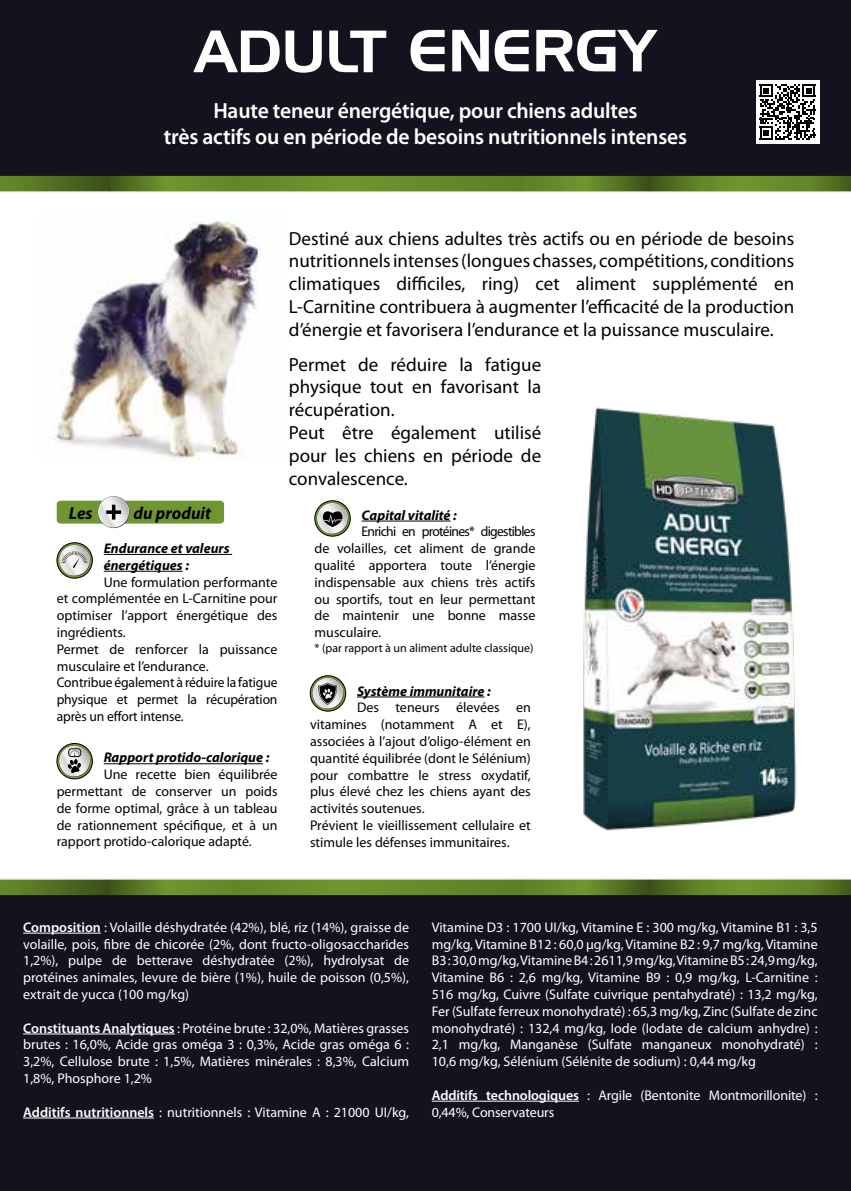
<style>
.page{position:relative;width:851px;height:1191px;background:#fff}
.page>*{position:absolute;margin:0;border:0;box-sizing:border-box;transform-origin:0 0}
.t1{font:600 22px/26.4px "Myriad Pro";letter-spacing:-.01em;color:#fff;text-align:center}
.t2{font:19px/22.8px "Myriad Pro";color:#000;text-align:justify}
.t3{font:italic 700 17.4px "Myriad Pro";color:#000}
.t4{font:14px/16.8px "Myriad Pro";color:#fff;text-align:justify}
.t5{font:14px/16.8px "Myriad Pro";color:#000;text-align:justify}
.t6{font:italic 700 14px/16.8px "Myriad Pro";color:#000}
.t7{font:12px "Myriad Pro";color:#000}
.s1{font-weight:600}
</style>
<div class="page">
<div style="left:0;top:887px;width:850px;height:304px;background:#13131f"></div>
<div style="left:0;top:0;width:850px;height:185px;background:#13131f"></div>
<img style="left:583px;top:407px;width:214px;height:424px">
<hr style="left:23px;top:932px;width:78px;height:1px;background:#fff">
<hr style="left:23px;top:1033px;width:152px;height:1px;background:#fff">
<hr style="left:23px;top:1117px;width:131px;height:1px;background:#fff">
<hr style="left:431px;top:1100px;width:147px;height:1px;background:#fff">
<img style="left:54px;top:221px;width:204px;height:239px">
<svg style="left:0;top:878px;width:850px;height:1px"></svg>
<svg style="left:649px;top:879px;width:201px;height:16px;background:#63832e"></svg>
<div style="left:0;top:879px;width:110px;height:16px;background:linear-gradient(to right,#688c2a,#3b4f19)"></div>
<svg style="left:108px;top:879px;width:541px;height:16px;background:#688931"></svg>
<svg style="left:0;top:191px;width:850px;height:2px"></svg>
<svg style="left:649px;top:176px;width:201px;height:15px;background:#5e7e26"></svg>
<svg style="left:0;top:176px;width:108px;height:15px;background:#516d21"></svg>
<svg style="left:108px;top:176px;width:541px;height:15px;background:#638528"></svg>
<svg style="left:193px;top:31px;width:86px;height:41px"></svg>
<svg style="left:285px;top:31px;width:37px;height:42px"></svg>
<svg style="left:329px;top:31px;width:57px;height:41px"></svg>
<svg style="left:410px;top:30px;width:34px;height:41px"></svg>
<svg style="left:452px;top:30px;width:36px;height:41px"></svg>
<svg style="left:494px;top:30px;width:34px;height:41px"></svg>
<svg style="left:536px;top:30px;width:121px;height:41px"></svg>
<div style="left:57px;top:500px;width:167px;height:23px;background:#6f962f"></div>
<svg style="left:98px;top:496px;width:32px;height:32px"></svg>
<svg style="left:98px;top:496px;width:31px;height:32px"></svg>
<svg style="left:98px;top:497px;width:31px;height:30px"></svg>
<hr style="left:112px;top:505px;width:3px;height:14px;background:#000">
<svg style="left:106px;top:510px;width:15px;height:4px"></svg>
<hr style="left:361px;top:521px;width:89px;height:1px;background:#000">
<svg style="left:315px;top:501px;width:35px;height:35px"></svg>
<div style="left:314px;top:500px;width:36px;height:36px;border:1px solid #000;border-radius:50%"></div>
<svg style="left:317px;top:503px;width:31px;height:31px"></svg>
<div style="left:318px;top:504px;width:29px;height:29px;background:#e7e7e7;border-radius:50%"></div>
<svg style="left:317px;top:503px;width:30px;height:30px"></svg>
<svg style="left:322px;top:508px;width:20px;height:19px"></svg>
<hr style="left:104px;top:763px;width:159px;height:1px;background:#000">
<svg style="left:57px;top:743px;width:35px;height:36px"></svg>
<div style="left:57px;top:743px;width:36px;height:36px;border:1px solid #000;border-radius:50%"></div>
<svg style="left:59px;top:745px;width:31px;height:32px"></svg>
<svg style="left:59px;top:745px;width:31px;height:31px"></svg>
<div style="left:60px;top:746px;width:29px;height:30px;background:#eaeae9;border-radius:50%"></div>
<svg style="left:60px;top:746px;width:30px;height:30px"></svg>
<div style="left:69px;top:748px;width:12px;height:9px;border:1px solid #000;border-radius:3px"></div>
<svg style="left:68px;top:750px;width:13px;height:23px"></svg>
<hr style="left:357px;top:696px;width:127px;height:1px;background:#000">
<svg style="left:310px;top:675px;width:35px;height:36px"></svg>
<div style="left:310px;top:675px;width:36px;height:36px;border:1px solid #000;border-radius:50%"></div>
<svg style="left:312px;top:677px;width:31px;height:32px"></svg>
<svg style="left:312px;top:678px;width:31px;height:31px"></svg>
<div style="left:313px;top:679px;width:29px;height:29px;background:#e0dede;border-radius:50%"></div>
<svg style="left:313px;top:678px;width:30px;height:30px"></svg>
<svg style="left:318px;top:682px;width:19px;height:23px"></svg>
<svg style="left:57px;top:543px;width:35px;height:35px"></svg>
<div style="left:57px;top:542px;width:36px;height:36px;border:1px solid #000;border-radius:50%"></div>
<svg style="left:59px;top:545px;width:31px;height:31px"></svg>
<div style="left:60px;top:546px;width:29px;height:29px;background:#e6e6e6;border-radius:50%"></div>
<svg style="left:60px;top:545px;width:30px;height:30px"></svg>
<svg style="left:61px;top:550px;width:27px;height:18px"></svg>
<hr style="left:104px;top:554px;width:128px;height:1px;background:#000">
<hr style="left:104px;top:571px;width:79px;height:1px;background:#000">
<div style="left:755px;top:80px;width:64px;height:63px;background:#fff"></div>
<svg style="left:759px;top:84px;width:56px;height:56px"></svg>
<h1 class="t1" style="left:164px;top:96px;width:524px">Haute teneur énergétique, pour chiens adultes<br>très actifs ou en période de besoins nutritionnels intenses</h1>
<p class="t2" style="left:289px;top:226px;width:507px">Destiné aux chiens adultes très actifs ou en période de besoins nutritionnels intenses (longues chasses, compétitions, conditions climatiques difficiles, ring) cet aliment supplémenté en L-Carnitine contribuera à augmenter l’efficacité de la production d’énergie et favorisera l’endurance et la puissance musculaire.</p>
<h2 class="t2" style="left:289px;top:352px;width:254px;text-align:left">Permet de réduire la fatigue physique tout en favorisant la récupération.<br>Peut être également utilisé pour les chiens en période de convalescence.</h2>
<p class="t3" style="left:69px;top:501px;width:25px">Les</p>
<p class="t3" style="left:134px;top:501px;width:79px">du produit</p>
<p class="t6" style="left:361px;top:506px;width:97px">Capital vitalité :</p>
<p class="t5" style="left:314px;top:523px;width:222px;text-indent:47px">Enrichi en protéines* digestibles de volailles, cet aliment de grande qualité apportera toute l’énergie indispensable aux chiens très actifs ou sportifs, tout en leur permettant de maintenir une bonne masse musculaire.</p>
<p class="t7" style="left:314px;top:640px;width:220px">* (par rapport à un aliment adulte classique)</p>
<p class="t6" style="left:104px;top:539px;width:127px">Endurance et valeurs énergétiques :</p>
<p class="t5" style="left:57px;top:573px;width:222px;text-align:left;text-indent:47px">Une formulation performante et complémentée en L-Carnitine pour optimiser l’apport énergétique des ingrédients.<br>Permet de renforcer la puissance musculaire et l’endurance.<br>Contribue également à réduire la fatigue physique et permet la récupération après un effort intense.</p>
<p class="t6" style="left:357px;top:682px;width:135px">Système immunitaire :</p>
<p class="t5" style="left:310px;top:699px;width:222px;text-align:left;text-indent:47px">Des teneurs élevées en vitamines (notamment A et E), associées à l’ajout d’oligo-élément en quantité équilibrée (dont le Sélénium) pour combattre le stress oxydatif, plus élevé chez les chiens ayant des activités soutenues.<br>Prévient le vieillissement cellulaire et stimule les défenses immunitaires.</p>
<p class="t6" style="left:104px;top:749px;width:167px">Rapport protido-calorique :</p>
<p class="t5" style="left:57px;top:766px;width:222px;text-indent:47px">Une recette bien équilibrée permettant de conserver un poids de forme optimal, grâce à un tableau de rationnement spécifique, et à un rapport protido-calorique adapté.</p>
<p class="t4" style="left:23px;top:918px;width:387px"><span class="s1">Composition</span> : Volaille déshydratée (42%), blé, riz (14%), graisse de volaille, pois, fibre de chicorée (2%, dont fructo-oligosaccharides 1,2%), pulpe de betterave déshydratée (2%), hydrolysat de protéines animales, levure de bière (1%), huile de poisson (0,5%), extrait de yucca (100 mg/kg)</p>
<p class="t4" style="left:23px;top:1019px;width:387px"><span class="s1">Constituants Analytiques</span> : Protéine brute : 32,0%, Matières grasses brutes : 16,0%, Acide gras oméga 3 : 0,3%, Acide gras oméga 6 :<br>3,2%, Cellulose brute : 1,5%, Matières minérales : 8,3%, Calcium 1,8%, Phosphore 1,2%</p>
<p class="t4" style="left:23px;top:1103px;width:387px"><span class="s1">Additifs nutritionnels</span> : nutritionnels : Vitamine A : 21000 UI/kg,</p>
<p class="t4" style="left:431px;top:918px;width:387px">Vitamine D3 : 1700 UI/kg, Vitamine E : 300 mg/kg, Vitamine B1 : 3,5 mg/kg, Vitamine B12 : 60,0 µg/kg, Vitamine B2 : 9,7 mg/kg, Vitamine B3 : 30,0 mg/kg, Vitamine B4 : 2611,9 mg/kg, Vitamine B5 : 24,9 mg/kg, Vitamine B6 : 2,6 mg/kg, Vitamine B9 : 0,9 mg/kg, L-Carnitine :<br>516 mg/kg, Cuivre (Sulfate cuivrique pentahydraté) : 13,2 mg/kg, Fer (Sulfate ferreux monohydraté) : 65,3 mg/kg, Zinc (Sulfate de zinc monohydraté) : 132,4 mg/kg, Iode (Iodate de calcium anhydre) :<br>2,1 mg/kg, Manganèse (Sulfate manganeux monohydraté) :<br>10,6 mg/kg, Sélénium (Sélénite de sodium) : 0,44 mg/kg</p>
<p class="t4" style="left:431px;top:1086px;width:387px"><span class="s1">Additifs technologiques</span> : Argile (Bentonite Montmorillonite) :<br>0,44%, Conservateurs</p>
</div>
